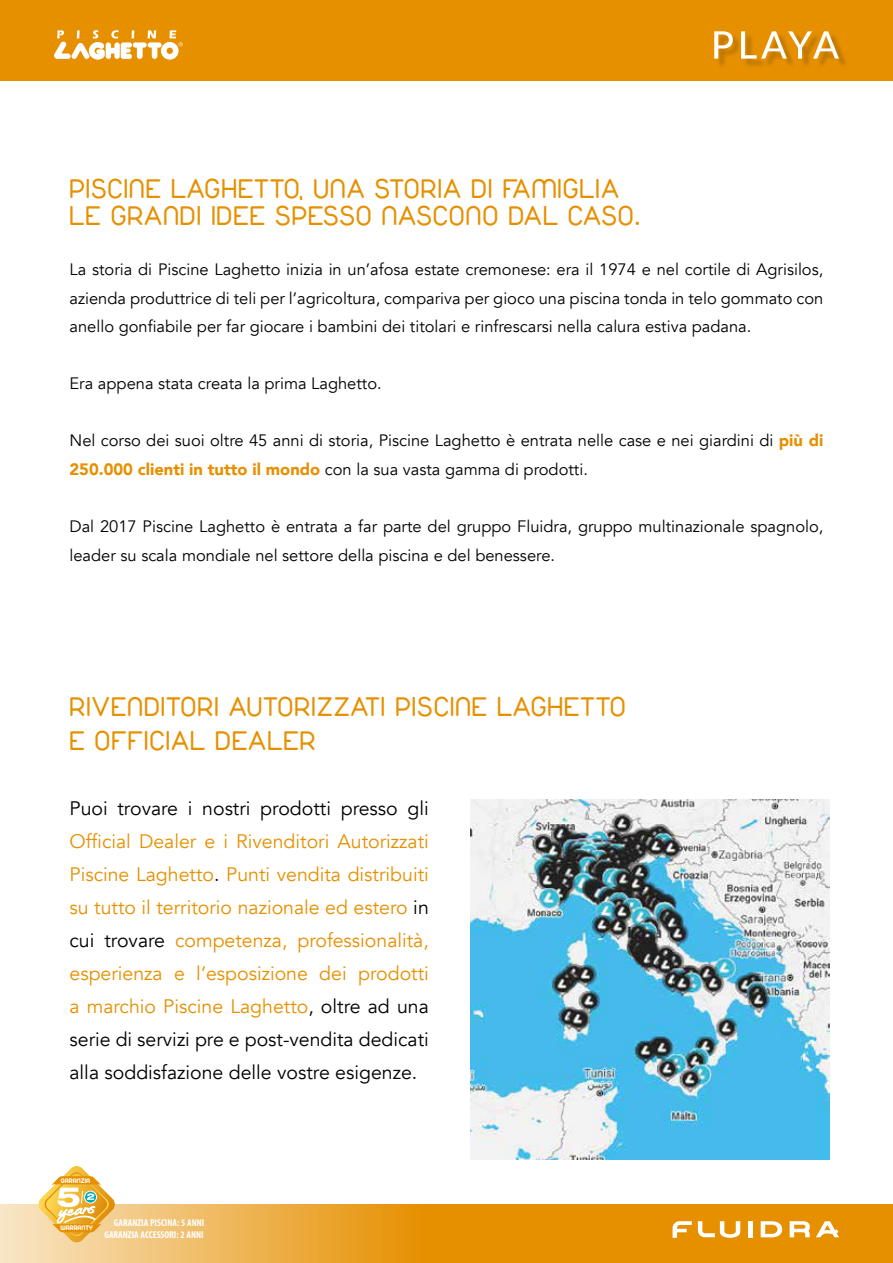
<style>
.page{position:relative;width:893px;height:1263px;background:#fff}
.page>*{position:absolute;margin:0;border:0;box-sizing:border-box;transform-origin:0 0}
.t1{font:28.5px/27.6px "Duepuntozero";letter-spacing:.05em;color:#e69000}
.t2{font:19.5px/33px "Avenir";color:#e69000;text-align:justify}
.t3{font:19.5px "Avenir";color:#000}
.t4{font:16.5px/28.5px "Avenir";color:#000}
.t5{font:700 condensed 9.9px/11.1px "Myriad Pro";color:#fff;text-align:right}
.t6{font:7.2px "Arista 2.0";color:#fff}
.s1{font-family:"Avenir";font-weight:900;font-size:18px}
.s2{font-weight:900;color:#e69000}
.s3{color:#000}
</style>
<div class="page">
<img style="left:470px;top:799px;width:359px;height:360px">
<svg style="left:0;top:1204px;width:893px;height:59px;background:#e9a22a"></svg>
<svg style="left:673px;top:1221px;width:19px;height:17px"></svg>
<div style="left:748px;top:1221px;width:5px;height:16px;background:#fff"></div>
<svg style="left:761px;top:1221px;width:21px;height:16px"></svg>
<svg style="left:790px;top:1221px;width:20px;height:16px"></svg>
<svg style="left:698px;top:1221px;width:42px;height:17px"></svg>
<svg style="left:816px;top:1221px;width:23px;height:16px"></svg>
<svg style="left:37px;top:1166px;width:79px;height:77px"></svg>
<div style="left:0;top:0;width:893px;height:81px;background:#e69000"></div>
<svg style="left:54px;top:30px;width:129px;height:30px"></svg>
<div style="left:716px;top:33px;width:132px;height:35px;background:#000;opacity:.2"></div>
<svg style="left:714px;top:31px;width:19px;height:28px"></svg>
<svg style="left:741px;top:31px;width:98px;height:28px"></svg>
<h1 class="t1" style="left:70px;top:176px;width:572px">PISCINE LAGHETTO, UNA STORIA DI FAMIGLIA<br>LE GRANDI IDEE SPESSO NASCONO DAL CASO<span class="s1">.</span></h1>
<p class="t4" style="left:70px;top:257px;width:755px;text-align:justify">La storia di Piscine Laghetto inizia in un’afosa estate cremonese: era il 1974 e nel cortile di Agrisilos, azienda produttrice di teli per l’agricoltura, compariva per gioco una piscina tonda in telo gommato con anello gonfiabile per far giocare i bambini dei titolari e rinfrescarsi nella calura estiva padana.</p>
<p class="t4" style="left:70px;top:370px;width:314px">Era appena stata creata la prima Laghetto.</p>
<p class="t4" style="left:70px;top:428px;width:755px">Nel corso dei suoi oltre 45 anni di storia, Piscine Laghetto è entrata nelle case e nei giardini di <span class="s2">più di<br>250.000 clienti in tutto il mondo</span> con la sua vasta gamma di prodotti.</p>
<p class="t4" style="left:70px;top:514px;width:755px">Dal 2017 Piscine Laghetto è entrata a far parte del gruppo Fluidra, gruppo multinazionale spagnolo, leader su scala mondiale nel settore della piscina e del benessere.</p>
<h1 class="t1" style="left:70px;top:691px;width:557px;line-height:34.2px">RIVENDITORI AUTORIZZATI PISCINE LAGHETTO<br>E OFFICIAL DEALER</h1>
<p class="t3" style="left:70px;top:800px;width:361px">Puoi trovare i nostri prodotti presso gli</p>
<p class="t2" style="left:70px;top:825px;width:361px">Official Dealer e i Rivenditori Autorizzati Piscine Laghetto<span class="s3">.</span> Punti vendita distribuiti su tutto il territorio nazionale ed estero <span class="s3">in cui trovare</span> competenza, professionalità, esperienza e l’esposizione dei prodotti a marchio Piscine Laghetto<span class="s3">, oltre ad una serie di servizi pre e post-vendita dedicati alla soddisfazione delle vostre esigenze.</span></p>
<p class="t6" style="left:61px;top:1176px;width:31px">GARANZIA</p>
<p class="t6" style="left:60px;top:1224px;width:34px">WARRANTY</p>
<p class="t5" style="left:104px;top:1218px;width:102px">GARANZIA PISCINA: 5 ANNI<br>GARANZIA ACCESSORI: 2 ANNI</p>
</div>
